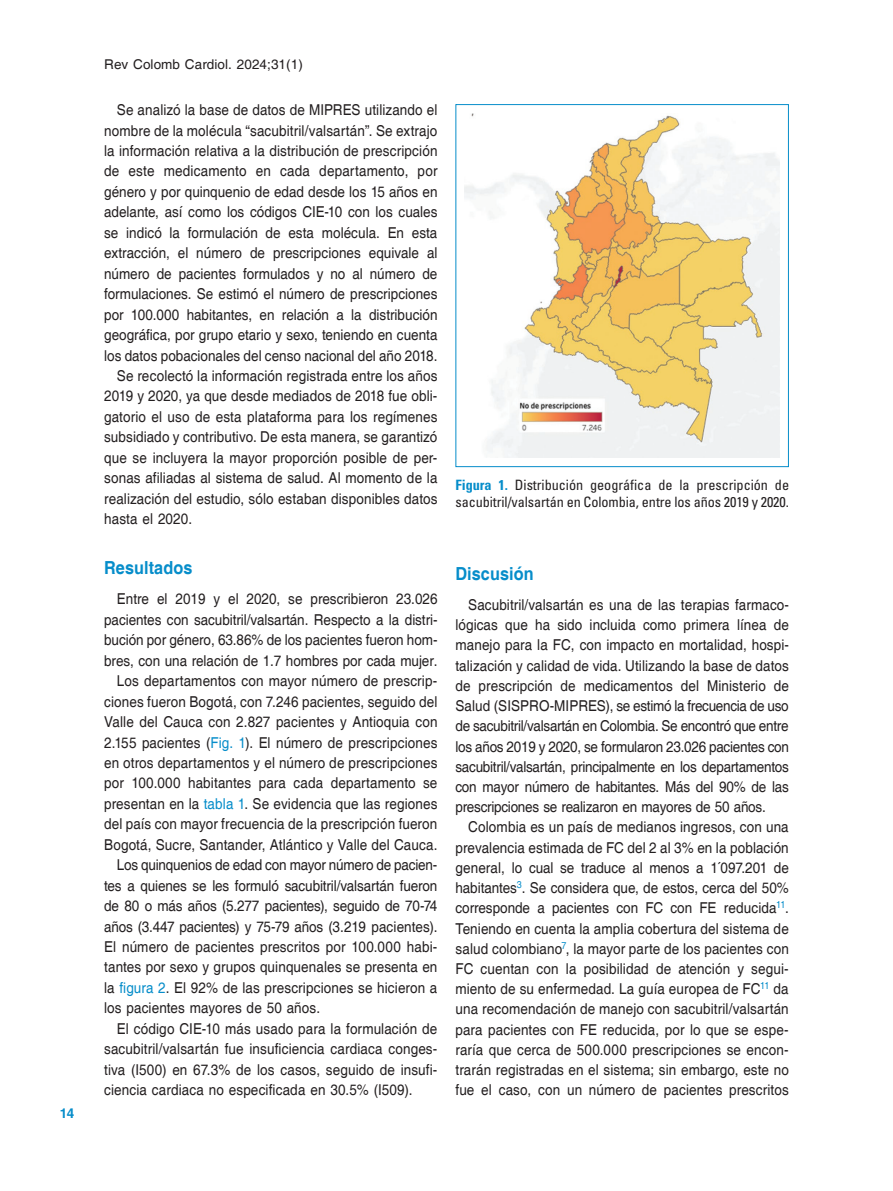
<style>
.page{position:relative;width:893px;height:1191px;background:#fff}
.page>*{position:absolute;margin:0;border:0;box-sizing:border-box;transform-origin:0 0}
.t1{font:700 18px "Helvetica";letter-spacing:.005em;color:#068dca;scale:.9 1}
.t2{font:15px/20.2px "Helvetica";letter-spacing:.005em;color:#231f20;text-align:justify;scale:.9 1}
.t3{font:15px "Helvetica";letter-spacing:-.015em;color:#231f20;scale:.9 1}
.t4{font:condensed 14.25px/16.5px "Univers LT Std";letter-spacing:-.005em;color:#231f20}
.t5{font:13.5px "Helvetica";letter-spacing:.005em;color:#231f20}
.t6{font:700 13.5px "Helvetica LT Std";color:#068dca}
.s1{color:#068dca}
.s2{font-weight:700;color:#068dca}
</style>
<div class="page">
<img style="left:465px;top:113px;width:314px;height:345px">
<div style="left:455px;top:104px;width:334px;height:363px;border:1px solid #068dca"></div>
<p class="t6" style="left:60px;top:1104px;width:16px">14</p>
<p class="t5" style="left:104px;top:57px;width:200px">Rev Colomb Cardiol. 2024;31(1)</p>
<p class="t2" style="left:117px;top:100px;width:358px">Se analizó la base de datos de MIPRES utilizando el</p>
<p class="t2" style="left:104px;top:121px;width:372px">nombre de la molécula “sacubitril/valsartán”. Se extrajo</p>
<p class="t2" style="left:104px;top:141px;width:372px">la información relativa a la distribución de prescripción</p>
<p class="t2" style="left:104px;top:162px;width:372px">de este medicamento en cada departamento, por</p>
<p class="t2" style="left:104px;top:182px;width:372px">género y por quinquenio de edad desde los 15 años en</p>
<p class="t2" style="left:104px;top:202px;width:372px">adelante, así como los códigos CIE-10 con los cuales</p>
<p class="t2" style="left:104px;top:223px;width:372px">se indicó la formulación de esta molécula. En esta</p>
<p class="t2" style="left:104px;top:243px;width:372px">extracción, el número de prescripciones equivale al</p>
<p class="t2" style="left:104px;top:264px;width:372px">número de pacientes formulados y no al número de</p>
<p class="t2" style="left:104px;top:284px;width:372px">formulaciones. Se estimó el número de prescripciones</p>
<p class="t2" style="left:104px;top:305px;width:372px">por 100.000 habitantes, en relación a la distribución</p>
<p class="t2" style="left:104px;top:325px;width:372px">geográfica, por grupo etario y sexo, teniendo en cuenta</p>
<p class="t2" style="left:104px;top:346px;width:372px">los datos pobacionales del censo nacional del año 2018.</p>
<p class="t2" style="left:117px;top:366px;width:358px">Se recolectó la información registrada entre los años</p>
<p class="t2" style="left:104px;top:386px;width:372px">2019 y 2020, ya que desde mediados de 2018 fue obli-</p>
<p class="t2" style="left:104px;top:407px;width:372px">gatorio el uso de esta plataforma para los regímenes</p>
<p class="t2" style="left:104px;top:427px;width:372px">subsidiado y contributivo. De esta manera, se garantizó</p>
<p class="t2" style="left:104px;top:448px;width:372px">que se incluyera la mayor proporción posible de per-</p>
<p class="t2" style="left:104px;top:468px;width:372px">sonas afiliadas al sistema de salud. Al momento de la</p>
<p class="t2" style="left:104px;top:489px;width:372px">realización del estudio, sólo estaban disponibles datos</p>
<p class="t2" style="left:104px;top:509px;width:99px">hasta el 2020.</p>
<p class="t1" style="left:104px;top:557px;width:99px">Resultados</p>
<p class="t2" style="left:117px;top:589px;width:358px">Entre el 2019 y el 2020, se prescribieron 23.026</p>
<p class="t2" style="left:104px;top:610px;width:372px">pacientes con sacubitril/valsartán. Respecto a la distri-</p>
<p class="t2" style="left:104px;top:630px;width:372px">bución por género, 63.86% de los pacientes fueron hom-</p>
<p class="t2" style="left:104px;top:651px;width:372px">bres, con una relación de 1.7 hombres por cada mujer.</p>
<p class="t2" style="left:117px;top:671px;width:358px">Los departamentos con mayor número de prescrip-</p>
<p class="t2" style="left:104px;top:691px;width:372px">ciones fueron Bogotá, con 7.246 pacientes, seguido del</p>
<p class="t2" style="left:104px;top:712px;width:372px">Valle del Cauca con 2.827 pacientes y Antioquia con</p>
<p class="t2" style="left:104px;top:732px;width:372px">2.155 pacientes (<span class="s1">Fig. 1</span>). El número de prescripciones</p>
<p class="t2" style="left:104px;top:753px;width:372px">en otros departamentos y el número de prescripciones</p>
<p class="t2" style="left:104px;top:773px;width:372px">por 100.000 habitantes para cada departamento se</p>
<p class="t2" style="left:104px;top:794px;width:372px">presentan en la <span class="s1">tabla 1</span>. Se evidencia que las regiones</p>
<p class="t2" style="left:104px;top:814px;width:372px">del país con mayor frecuencia de la prescripción fueron</p>
<p class="t2" style="left:104px;top:835px;width:372px">Bogotá, Sucre, Santander, Atlántico y Valle del Cauca.</p>
<p class="t3" style="left:117px;top:856px;width:358px">Los quinquenios de edad con mayor número de pacien-</p>
<p class="t2" style="left:104px;top:875px;width:372px">tes a quienes se les formuló sacubitril/valsartán fueron</p>
<p class="t2" style="left:104px;top:896px;width:372px">de 80 o más años (5.277 pacientes), seguido de 70-74</p>
<p class="t2" style="left:104px;top:916px;width:372px">años (3.447 pacientes) y 75-79 años (3.219 pacientes).</p>
<p class="t2" style="left:104px;top:937px;width:372px">El número de pacientes prescritos por 100.000 habi-</p>
<p class="t2" style="left:104px;top:957px;width:372px">tantes por sexo y grupos quinquenales se presenta en</p>
<p class="t2" style="left:104px;top:978px;width:372px">la <span class="s1">figura 2</span>. El 92% de las prescripciones se hicieron a</p>
<p class="t2" style="left:104px;top:998px;width:241px">los pacientes mayores de 50 años.</p>
<p class="t2" style="left:117px;top:1019px;width:358px">El código CIE-10 más usado para la formulación de</p>
<p class="t2" style="left:104px;top:1039px;width:372px">sacubitril/valsartán fue insuficiencia cardiaca conges-</p>
<p class="t2" style="left:104px;top:1060px;width:372px">tiva (I500) en 67.3% de los casos, seguido de insufi-</p>
<p class="t2" style="left:104px;top:1080px;width:344px">ciencia cardiaca no especificada en 30.5% (I509).</p>
<p class="t4" style="left:455px;top:476px;width:335px"><span class="s2">Figura 1.</span> Distribución geográfica de la prescripción de sacubitril/valsartán en Colombia, entre los años 2019 y 2020.</p>
<p class="t1" style="left:455px;top:563px;width:88px">Discusión</p>
<p class="t2" style="left:455px;top:595px;width:372px;text-indent:13px">Sacubitril/valsartán es una de las terapias farmaco&shy;lógicas que ha sido incluida como primera línea de manejo para la FC, con impacto en mortalidad, hospi&shy;talización y calidad de vida. Utilizando la base de datos de prescripción de medicamentos del Ministerio de Salud (SISPRO-MIPRES), se estimó la frecuencia de uso de sacubitril/valsartán en Colombia. Se encontró que entre los años 2019 y 2020, se formularon 23.026 pacientes con sacubitril/valsartán, principalmente en los departamentos con mayor número de habitantes. Más del 90% de las prescripciones se realizaron en mayores de 50 años.</p>
<p class="t2" style="left:455px;top:817px;width:372px;text-indent:13px">Colombia es un país de medianos ingresos, con una prevalencia estimada de FC del 2 al 3% en la población general, lo cual se traduce al menos a 1´097.201 de habitantes<sup>3</sup>. Se considera que, de estos, cerca del 50% corresponde a pacientes con FC con FE reducida<sup>11</sup>.<br>Teniendo en cuenta la amplia cobertura del sistema de salud colombiano<sup>7</sup>, la mayor parte de los pacientes con FC cuentan con la posibilidad de atención y segui&shy;miento de su enfermedad. La guía europea de FC<sup>11</sup> da una recomendación de manejo con sacubitril/valsartán para pacientes con FE reducida, por lo que se espe&shy;raría que cerca de 500.000 prescripciones se encon&shy;trarán registradas en el sistema; sin embargo, este no fue el caso, con un número de pacientes prescritos</p>
</div>
